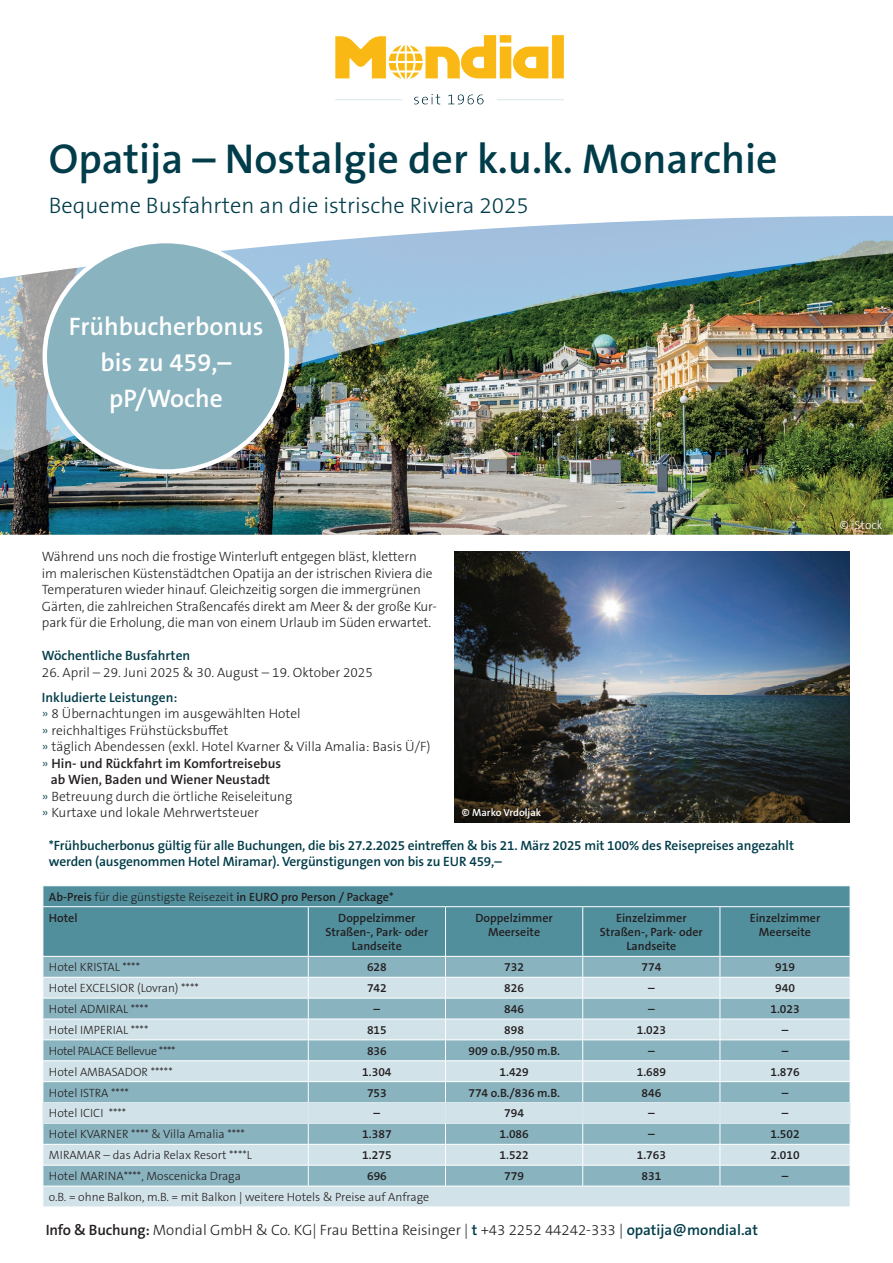
<style>
.page{position:relative;width:893px;height:1263px;background:#fff}
.page>*{position:absolute;margin:0;border:0;box-sizing:border-box;transform-origin:0 0}
.t1{font:600 42px "The Sans B Plus W6";color:#003c49}
.t2{font:600 25.5px/36px "The Sans B Plus W6";color:#fff;text-align:center}
.t3{font:300 22.5px "The Sans B Plus W3";color:#003c49}
.t4{font:300 15px "The Sans B Plus W3";color:#231f20}
.t5{font:300 13.5px/16.5px "The Sans B Plus W3";letter-spacing:-.01em;color:#231f20}
.t6{font:600 13.5px/16.5px "The Sans B Plus W6";letter-spacing:-.01em;color:#003c49}
.t7{font:600 13.5px/16.5px "The Sans B Plus W6";color:#231f20;text-align:center}
.t8{font:600 12px/14.4px "The Sans B Plus W6";color:#231f20;text-align:center}
.t9{font:300 12px "The Sans B Plus W3";color:#231f20}
.t10{font:300 12px "The Sans B Plus W3";letter-spacing:-.03em;color:#231f20}
.t11{font:300 12px "The Sans B Plus W3";color:#fff}
.t12{font:600 10.5px "The Sans B Plus W6";color:#fff}
.s1{color:#003c49}
.s2{font-family:"The Sans B Plus W3";font-weight:300;color:#003c49}
.s3{font-family:"The Sans B Plus W3";font-weight:300}
.s4{font-family:"The Sans B Plus W6";font-weight:600}
.s5{font-family:"The Sans B Plus W6";font-weight:600;color:#003c49}
</style>
<div class="page">
<div style="left:44px;top:886px;width:806px;height:70px;background:#518f9d"></div>
<svg style="left:43px;top:886px;width:1px;height:20px"></svg>
<hr style="left:43px;top:906px;width:265px;height:1px;background:#fff">
<hr style="left:308px;top:906px;width:137px;height:1px;background:#fff">
<hr style="left:308px;top:907px;width:1px;height:49px;background:#fff">
<hr style="left:445px;top:906px;width:138px;height:1px;background:#fff">
<hr style="left:445px;top:907px;width:1px;height:49px;background:#fff">
<hr style="left:583px;top:906px;width:137px;height:1px;background:#fff">
<hr style="left:582px;top:907px;width:1px;height:49px;background:#fff">
<hr style="left:720px;top:906px;width:130px;height:1px;background:#fff">
<hr style="left:720px;top:907px;width:1px;height:49px;background:#fff">
<svg style="left:43px;top:956px;width:808px;height:250px;background:#b1cdd5"></svg>
<hr style="left:43px;top:1123px;width:265px;height:1px;background:#dceaef">
<hr style="left:308px;top:1123px;width:137px;height:1px;background:#dceaef">
<hr style="left:445px;top:1123px;width:138px;height:1px;background:#dceaef">
<hr style="left:583px;top:1123px;width:137px;height:1px;background:#dceaef">
<hr style="left:720px;top:1123px;width:130px;height:1px;background:#dceaef">
<img style="left:0;top:494px;width:893px;height:41px">
<img style="left:0;top:215px;width:893px;height:279px">
<img style="left:335px;top:35px;width:229px;height:70px">
<div style="left:45px;top:241px;width:242px;height:230px;background:#89b3bf;border-radius:50%"></div>
<img style="left:454px;top:551px;width:396px;height:271px">
<h1 class="t1" style="left:49px;top:131px;width:730px">Opatija – Nostalgie der k.u.k. Monarchie</h1>
<h3 class="t3" style="left:49px;top:191px;width:482px">Bequeme Busfahrten an die istrische Riviera 2025</h3>
<h2 class="t2" style="left:69px;top:308px;width:196px">Frühbucherbonus bis zu 459,– pP/Woche</h2>
<p class="t5" style="left:42px;top:549px;width:396px">Während uns noch die frostige Winterluft entgegen bläst, klettern<br>im malerischen Küstenstädtchen Opatija an der istrischen Riviera die Temperaturen wieder hinauf. Gleichzeitig sorgen die immergrünen Gärten, die zahlreichen Straßencafés direkt am Meer &amp; der große Kur&shy;park für die Erholung, die man von einem Urlaub im Süden erwartet.</p>
<p class="t6" style="left:42px;top:648px;width:150px">Wöchentliche Busfahrten</p>
<p class="t5" style="left:42px;top:664px;width:332px">26. April – 29. Juni 2025 &amp; 30. August – 19. Oktober 2025</p>
<p class="t6" style="left:42px;top:689px;width:137px">Inkludierte Leistungen:</p>
<p class="t5" style="left:42px;top:706px;width:390px"><span class="s1">»</span> 8 Übernachtungen im ausgewählten Hotel<br><span class="s1">»</span> reichhaltiges Frühstücksbuffet<br><span class="s1">»</span> täglich Abendessen (exkl. Hotel Kvarner &amp; Villa Amalia: Basis Ü/F)</p>
<p class="t7" style="left:42px;top:755px;width:241px"><span class="s2">»</span> Hin- und Rückfahrt im Komfortreisebus ab Wien, Baden und Wiener Neustadt</p>
<p class="t5" style="left:42px;top:788px;width:252px"><span class="s1">»</span> Betreuung durch die örtliche Reiseleitung <span class="s1">»</span> Kurtaxe und lokale Mehrwertsteuer</p>
<p class="t6" style="left:49px;top:837px;width:747px">*Frühbucherbonus gültig für alle Buchungen, die bis 27.2.2025 eintreffen &amp; bis 21. März 2025 mit 100% des Reisepreises angezahlt werden (ausgenommen Hotel Miramar). Vergünstigungen von bis zu EUR 459,–</p>
<p class="t8" style="left:49px;top:886px;width:346px;line-height:20.9px;text-align:left">Ab-Preis <span class="s3">für die günstigste Reisezeit</span> in EURO pro Person / Package*<br>Hotel</p>
<p class="t12" style="left:462px;top:806px;width:81px">© Marko Vrdoljak</p>
<p class="t8" style="left:325px;top:910px;width:104px">Doppelzimmer<br>Straßen-, Park- oder<br>Landseite</p>
<p class="t8" style="left:475px;top:910px;width:79px">Doppelzimmer<br>Meerseite</p>
<p class="t8" style="left:600px;top:910px;width:104px">Einzelzimmer<br>Straßen-, Park- oder<br>Landseite</p>
<p class="t8" style="left:750px;top:910px;width:72px">Einzelzimmer<br>Meerseite</p>
<p class="t9" style="left:49px;top:959px;width:93px">Hotel KRISTAL ****</p>
<p class="t8" style="left:367px;top:960px;width:21px">628</p>
<p class="t8" style="left:504px;top:960px;width:21px">732</p>
<p class="t8" style="left:641px;top:960px;width:21px">774</p>
<p class="t8" style="left:775px;top:960px;width:21px">919</p>
<p class="t9" style="left:49px;top:980px;width:151px">Hotel EXCELSIOR (Lovran) ****</p>
<p class="t8" style="left:367px;top:981px;width:21px">742</p>
<p class="t8" style="left:504px;top:981px;width:21px">826</p>
<p class="t8" style="left:648px;top:981px;width:8px">–</p>
<p class="t8" style="left:775px;top:981px;width:21px">940</p>
<p class="t9" style="left:49px;top:1001px;width:101px">Hotel ADMIRAL ****</p>
<p class="t8" style="left:374px;top:1002px;width:8px">–</p>
<p class="t8" style="left:504px;top:1002px;width:21px">846</p>
<p class="t8" style="left:648px;top:1002px;width:8px">–</p>
<p class="t8" style="left:770px;top:1002px;width:31px">1.023</p>
<p class="t9" style="left:49px;top:1022px;width:101px">Hotel IMPERIAL ****</p>
<p class="t8" style="left:367px;top:1023px;width:21px">815</p>
<p class="t8" style="left:504px;top:1023px;width:21px">898</p>
<p class="t8" style="left:637px;top:1023px;width:31px">1.023</p>
<p class="t8" style="left:782px;top:1023px;width:8px">–</p>
<p class="t10" style="left:49px;top:1043px;width:128px">Hotel PALACE Bellevue ****</p>
<p class="t8" style="left:367px;top:1043px;width:21px">836</p>
<p class="t8" style="left:468px;top:1043px;width:93px">909 o.B./950 m.B.</p>
<p class="t8" style="left:648px;top:1043px;width:8px">–</p>
<p class="t8" style="left:782px;top:1043px;width:8px">–</p>
<p class="t9" style="left:49px;top:1064px;width:125px">Hotel AMBASADOR *****</p>
<p class="t8" style="left:362px;top:1064px;width:31px">1.304</p>
<p class="t8" style="left:499px;top:1064px;width:31px">1.429</p>
<p class="t8" style="left:637px;top:1064px;width:31px">1.689</p>
<p class="t8" style="left:770px;top:1064px;width:31px">1.876</p>
<p class="t9" style="left:49px;top:1085px;width:81px">Hotel ISTRA ****</p>
<p class="t8" style="left:367px;top:1085px;width:21px">753</p>
<p class="t8" style="left:468px;top:1085px;width:93px">774 o.B./836 m.B.</p>
<p class="t8" style="left:641px;top:1085px;width:21px">846</p>
<p class="t8" style="left:782px;top:1085px;width:8px">–</p>
<p class="t9" style="left:49px;top:1106px;width:79px">Hotel ICICI ****</p>
<p class="t8" style="left:374px;top:1106px;width:8px">–</p>
<p class="t8" style="left:504px;top:1106px;width:21px">794</p>
<p class="t8" style="left:648px;top:1106px;width:8px">–</p>
<p class="t8" style="left:782px;top:1106px;width:8px">–</p>
<p class="t9" style="left:49px;top:1126px;width:198px">Hotel KVARNER **** &amp; Villa Amalia ****</p>
<p class="t8" style="left:362px;top:1127px;width:31px">1.387</p>
<p class="t8" style="left:500px;top:1127px;width:31px">1.086</p>
<p class="t8" style="left:648px;top:1127px;width:8px">–</p>
<p class="t8" style="left:770px;top:1127px;width:31px">1.502</p>
<p class="t9" style="left:49px;top:1147px;width:204px">MIRAMAR – das Adria Relax Resort ****L</p>
<p class="t8" style="left:362px;top:1148px;width:31px">1.275</p>
<p class="t8" style="left:500px;top:1148px;width:31px">1.522</p>
<p class="t8" style="left:637px;top:1148px;width:31px">1.763</p>
<p class="t8" style="left:770px;top:1148px;width:31px">2.010</p>
<p class="t9" style="left:49px;top:1168px;width:193px">Hotel MARINA****, Moscenicka Draga</p>
<p class="t8" style="left:367px;top:1169px;width:21px">696</p>
<p class="t8" style="left:504px;top:1169px;width:21px">779</p>
<p class="t8" style="left:641px;top:1169px;width:21px">831</p>
<p class="t8" style="left:782px;top:1169px;width:8px">–</p>
<p class="t9" style="left:49px;top:1189px;width:382px">o.B. = ohne Balkon, m.B. = mit Balkon | weitere Hotels &amp; Preise auf Anfrage</p>
<p class="t4" style="left:46px;top:1220px;width:714px"><span class="s4">Info &amp; Buchung:</span> Mondial GmbH &amp; Co. KG| Frau Bettina Reisinger | <span class="s5">t</span> +43 2252 44242-333 | <span class="s5">opatija@mondial.at</span></p>
<p class="t11" style="left:840px;top:517px;width:44px">© iStock</p>
</div>
